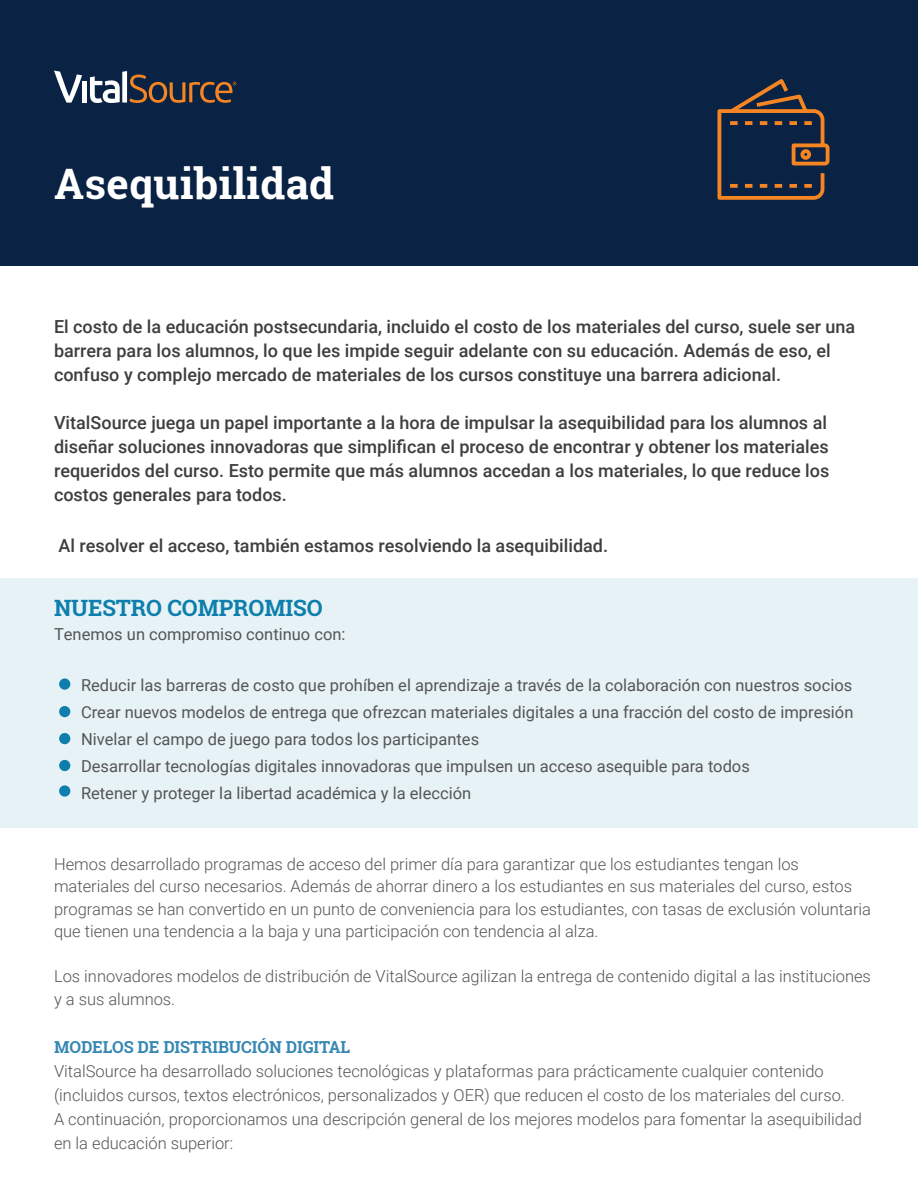
<style>
.page{position:relative;width:918px;height:1188px;background:#fff}
.page>*{position:absolute;margin:0;border:0;box-sizing:border-box;transform-origin:0 0}
.t1{font:700 42px "Roboto Slab";letter-spacing:.01em;color:#fff}
.t2{font:700 22.5px "Roboto Slab";letter-spacing:-.005em;color:#0e7fad}
.t3{font:500 18px/24px "Roboto";color:#3e3e3f}
.t4{font:300 16.5px/22.5px "Roboto";color:#545557}
.t5{font:16.5px "Roboto";color:#545557}
.t6{font:700 16.5px "Roboto Slab";letter-spacing:-.005em;color:#3687b3}
</style>
<div class="page">
<div style="left:0;top:0;width:918px;height:266px;background:#0a2243"></div>
<div style="left:0;top:578px;width:918px;height:249px;background:#e7f2f6"></div>
<div style="left:82px;top:81px;width:5px;height:22px;background:#fff"></div>
<svg style="left:54px;top:71px;width:28px;height:32px"></svg>
<svg style="left:90px;top:71px;width:146px;height:32px"></svg>
<div style="left:59px;top:678px;width:11px;height:12px;background:#0e7fad;border-radius:50%"></div>
<div style="left:59px;top:706px;width:11px;height:11px;background:#0e7fad;border-radius:50%"></div>
<div style="left:59px;top:733px;width:11px;height:11px;background:#0e7fad;border-radius:50%"></div>
<div style="left:59px;top:760px;width:11px;height:11px;background:#0e7fad;border-radius:50%"></div>
<svg style="left:717px;top:79px;width:113px;height:121px"></svg>
<div style="left:59px;top:785px;width:11px;height:12px;background:#0e7fad;border-radius:50%"></div>
<p class="t1" style="left:54px;top:155px;width:282px">Asequibilidad</p>
<p class="t3" style="left:54px;top:314px;width:803px">El costo de la educación postsecundaria, incluido el costo de los materiales del curso, suele ser una barrera para los alumnos, lo que les impide seguir adelante con su educación. Además de eso, el confuso y complejo mercado de materiales de los cursos constituye una barrera adicional.</p>
<p class="t3" style="left:54px;top:410px;width:777px">VitalSource juega un papel importante a la hora de impulsar la asequibilidad para los alumnos al diseñar soluciones innovadoras que simplifican el proceso de encontrar y obtener los materiales requeridos del curso. Esto permite que más alumnos accedan a los materiales, lo que reduce los costos generales para todos.</p>
<p class="t3" style="left:58px;top:533px;width:551px">Al resolver el acceso, también estamos resolviendo la asequibilidad.</p>
<p class="t2" style="left:54px;top:592px;width:270px">NUESTRO COMPROMISO</p>
<p class="t5" style="left:54px;top:623px;width:293px">Tenemos un compromiso continuo con:</p>
<p class="t5" style="left:81px;top:674px;width:773px">Reducir las barreras de costo que prohíben el aprendizaje a través de la colaboración con nuestros socios</p>
<p class="t5" style="left:81px;top:701px;width:774px">Crear nuevos modelos de entrega que ofrezcan materiales digitales a una fracción del costo de impresión</p>
<p class="t5" style="left:81px;top:728px;width:400px">Nivelar el campo de juego para todos los participantes</p>
<p class="t5" style="left:81px;top:755px;width:670px">Desarrollar tecnologías digitales innovadoras que impulsen un acceso asequible para todos</p>
<p class="t5" style="left:81px;top:782px;width:392px">Retener y proteger la libertad académica y la elección</p>
<p class="t4" style="left:54px;top:852px;width:819px">Hemos desarrollado programas de acceso del primer día para garantizar que los estudiantes tengan los materiales del curso necesarios. Además de ahorrar dinero a los estudiantes en sus materiales del curso, estos programas se han convertido en un punto de conveniencia para los estudiantes, con tasas de exclusión voluntaria que tienen una tendencia a la baja y una participación con tendencia al alza.</p>
<p class="t4" style="left:54px;top:964px;width:818px">Los innovadores modelos de distribución de VitalSource agilizan la entrega de contenido digital a las instituciones y a sus alumnos.</p>
<p class="t6" style="left:54px;top:1035px;width:298px">MODELOS DE DISTRIBUCIÓN DIGITAL</p>
<p class="t4" style="left:54px;top:1058px;width:810px;line-height:24px">VitalSource ha desarrollado soluciones tecnológicas y plataformas para prácticamente cualquier contenido (incluidos cursos, textos electrónicos, personalizados y OER) que reducen el costo de los materiales del curso.<br>A continuación, proporcionamos una descripción general de los mejores modelos para fomentar la asequibilidad en la educación superior:</p>
</div>
